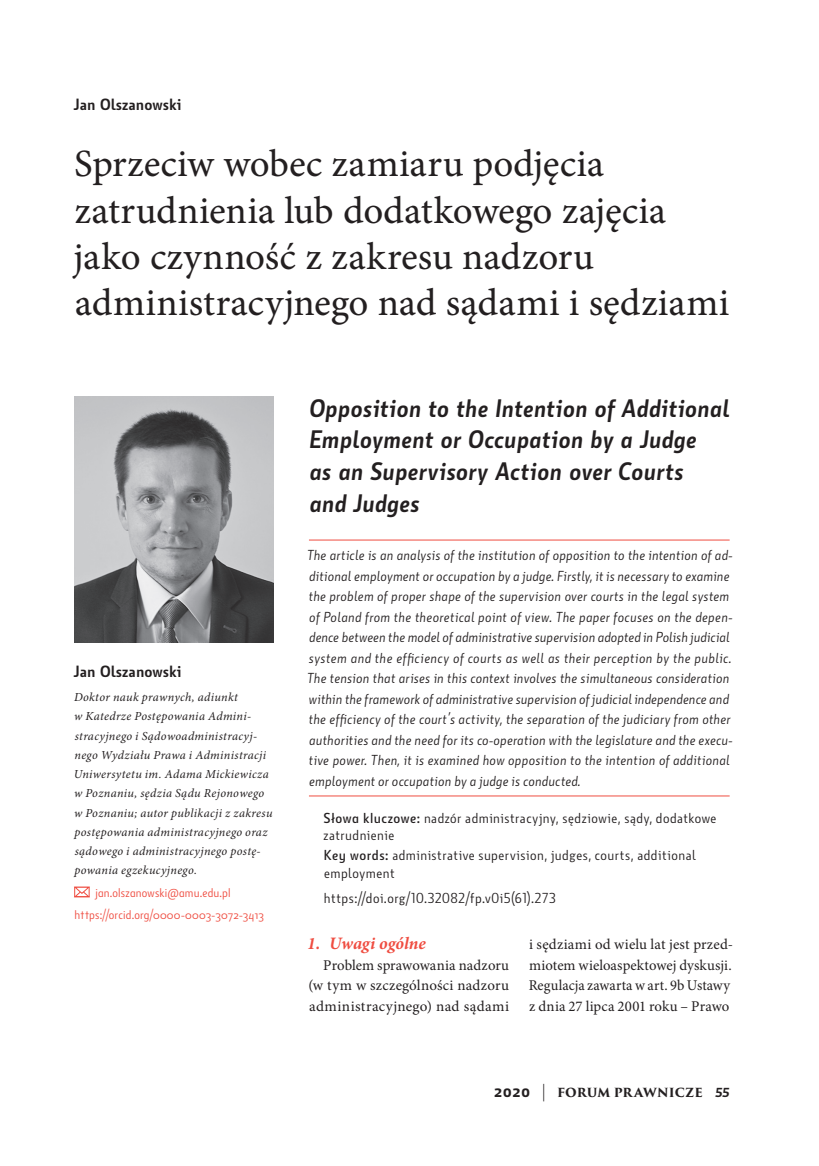
<style>
.page{position:relative;width:819px;height:1166px;background:#fff}
.page>*{position:absolute;margin:0;border:0;box-sizing:border-box;transform-origin:0 0}
.t1{font:38.5px/46.2px "Minion Pro Capt";color:#231f20}
.t2{font:italic 700 24.5px/31.5px "Botanika";letter-spacing:-.005em;color:#231f20}
.t3{font:italic 700 17.5px "Minion Pro";letter-spacing:-.005em;color:#ef4d41}
.t4{font:700 15.75px "Botanika";color:#231f20}
.t5{font:14.88px/20.5px "Minion Pro";letter-spacing:.015em;color:#231f20;text-align:justify}
.t6{font:italic 14px/20.5px "Botanika Lite";letter-spacing:.015em;color:#231f20}
.t7{font:14px/17.5px "Botanika Lite";letter-spacing:.035em;color:#231f20}
.t8{font:italic 12.25px/19.2px "Minion Pro";letter-spacing:.025em;color:#231f20}
.t9{font:12.25px/22.4px "Botanika Lite Alt";letter-spacing:.015em;color:#ef4d41}
.t10{font:700 12.25px "Trajan Pro 3";letter-spacing:.005em;color:#231f20}
.s1{font-family:"Botanika Demi Alt"}
.s2{font-family:"Botanika Bold SC";font-weight:400;font-size:17.5px}
.s3{font-weight:400;font-size:17.5px}
.s4{font-family:"Botanika";font-weight:800;font-style:italic;font-size:12.6px}
</style>
<div class="page">
<svg style="left:74px;top:887px;width:16px;height:10px"></svg>
<img style="left:74px;top:396px;width:199px;height:246px">
<hr style="left:309px;top:539px;width:420px;height:1px;background:#ef4d41">
<hr style="left:309px;top:795px;width:420px;height:1px;background:#ef4d41">
<p class="t4" style="left:73px;top:95px;width:109px">Jan Olszanowski</p>
<h1 class="t1" style="left:74px;top:141px;width:657px">Sprzeciw wobec zamiaru podjęcia zatrudnienia lub dodatkowego zajęcia jako czynność z zakresu nadzoru administracyjnego nad sądami i sędziami</h1>
<p class="t4" style="left:73px;top:662px;width:109px">Jan Olszanowski</p>
<p class="t8" style="left:74px;top:687px;width:200px">Doktor nauk prawnych, adiunkt<br>w Katedrze Postępowania Admini&shy;stracyjnego i Sądowoadministracyj&shy;nego Wydziału Prawa i Administracji Uniwersytetu im. Adama Mickiewicza w Poznaniu, sędzia Sądu Rejonowego w Poznaniu; autor publikacji z zakresu postępowania administracyjnego oraz sądowego i administracyjnego postę&shy;powania egzekucyjnego.</p>
<p class="t9" style="left:75px;top:881px;width:191px;text-indent:21px">jan.olszanowski@amu.edu.pl https://orcid.org/0000-0003-3072-3413</p>
<h2 class="t2" style="left:309px;top:393px;width:422px">Opposition to the Intention of Additional<br>Employment or Occupation by a Judge<br>as an Supervisory Action over Courts<br>and Judges</h2>
<p class="t6" style="left:307px;top:545px;width:427px">The article is an analysis of the institution of opposition to the intention of ad&shy;ditional employment or occupation by a judge. Firstly, it is necessary to examine the problem of proper shape of the supervision over courts in the legal system of Poland from the theoretical point of view. The paper focuses on the depen&shy;dence between the model of administrative supervision adopted in Polish judicial system and the efficiency of courts as well as their perception by the public.<br>The tension that arises in this context involves the simultaneous consideration within the framework of administrative supervision of judicial independence and the efficiency of the court’s activity, the separation of the judiciary from other authorities and the need for its co-operation with the legislature and the execu&shy;tive power. Then, it is examined how opposition to the intention of additional employment or occupation by a judge is conducted.</p>
<p class="t7" style="left:323px;top:809px;width:394px"><span class="s1">Słowa kluczowe:</span> nadzór administracyjny, sędziowie, sądy, dodatkowe zatrudnienie</p>
<p class="t7" style="left:324px;top:847px;width:373px"><span class="s1">Key words:</span> administrative supervision, judges, courts, additional employment</p>
<p class="t7" style="left:324px;top:889px;width:233px">https://doi.org/10.32082/fp.v0i5(61).273</p>
<p class="t3" style="left:307px;top:931px;width:120px">1. Uwagi ogólne</p>
<p class="t5" style="left:308px;top:955px;width:202px;text-indent:15px">Problem sprawowania nadzoru (w tym w szczególności nadzoru administracyjnego) nad sądami</p>
<p class="t5" style="left:528px;top:934px;width:206px;text-align:left">i sędziami od wielu lat jest przed&shy;miotem wieloaspektowej dyskusji.<br>Regulacja zawarta w art. 9b Ustawy z dnia 27 lipca 2001 roku – Prawo</p>
<p class="t10" style="left:494px;top:1083px;width:237px"><span class="s2">2020</span> <span class="s3">|</span> FORUM PR AWNICZE <span class="s4">55</span></p>
</div>
